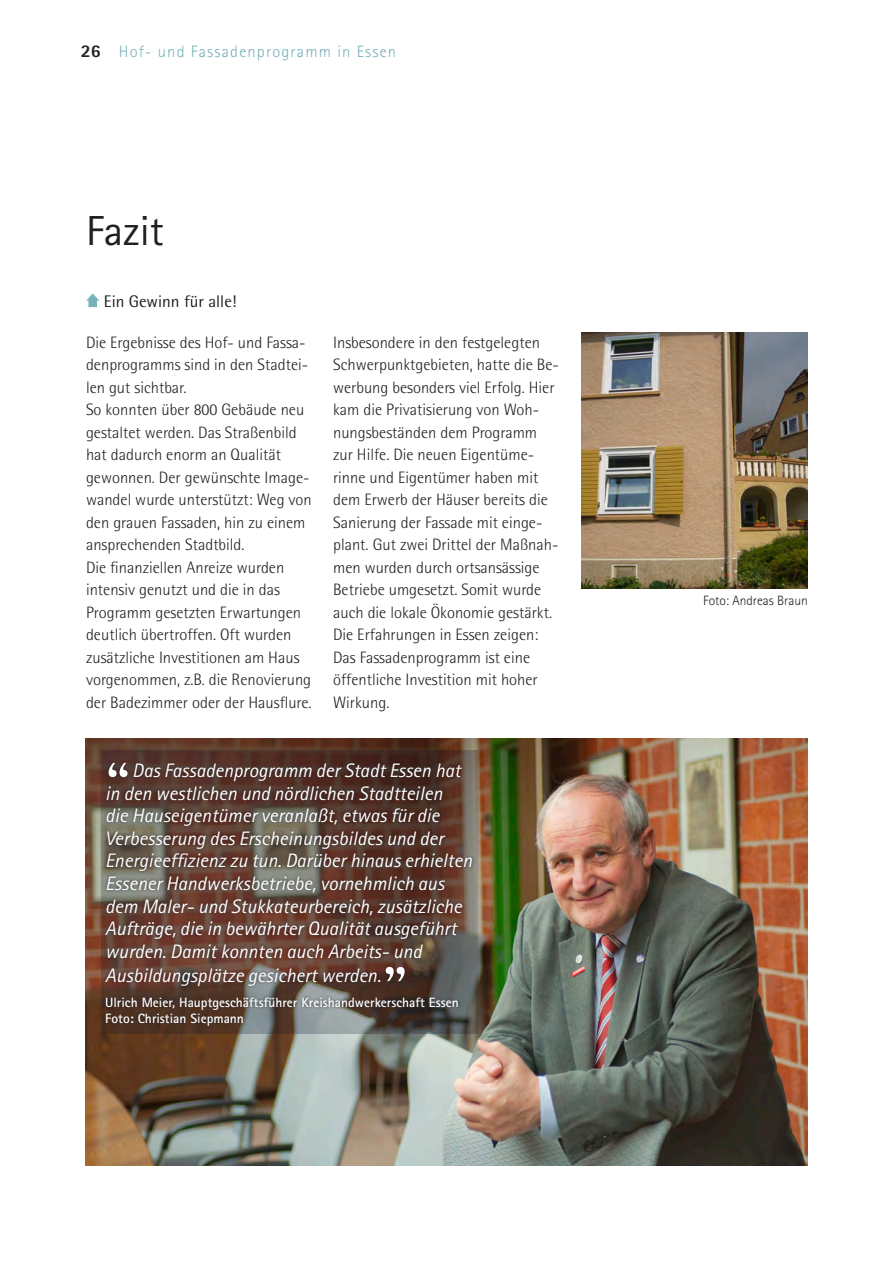
<style>
.page{position:relative;width:893px;height:1263px;background:#fff}
.page>*{position:absolute;margin:0;border:0;box-sizing:border-box;transform-origin:0 0}
.Statement{font:66px "Rotis Serif";color:#fff}
.Titel_01{font:42px "Rotis Sans Serif";letter-spacing:-.005em;color:#231f20}
.Statement-2{font:italic 19.5px/22.8px "Rotis Sans Serif";color:#fff}
.ZÜ_02{font:16.8px "Rotis Semi Sans";color:#231f20}
.Fließtext{font:300 16.5px/22.5px "Rotis Semi Sans";color:#231f20}
.t1{font:300 16.5px "Rotis Sans Serif";letter-spacing:.07em;color:#77b2bb}
.BU{font:700 13.5px/16.5px "Rotis Sans Serif";color:#fff}
.BU-2{font:300 13.5px "Rotis Sans Serif";color:#231f20}
.s1{font-weight:800;font-size:18px;color:#231f20}
</style>
<div class="page">
<img style="left:581px;top:332px;width:227px;height:256px">
<svg style="left:86px;top:294px;width:14px;height:13px"></svg>
<img style="left:85px;top:738px;width:723px;height:428px">
<svg style="left:101px;top:750px;width:377px;height:283px;background:#594239"></svg>
<p class="t1" style="left:81px;top:42px;width:317px"><span class="s1">26</span> Hof- und Fassadenprogramm in Essen</p>
<p class="Titel_01" style="left:86px;top:206px;width:79px">Fazit</p>
<p class="ZÜ_02" style="left:104px;top:292px;width:134px">Ein Gewinn für alle!</p>
<p class="Fließtext" style="left:86px;top:331px;width:224px">Die Ergebnisse des Hof- und Fassa&shy;denprogramms sind in den Stadtei&shy;len gut sichtbar.</p>
<p class="Fließtext" style="left:86px;top:398px;width:227px">So konnten über 800 Gebäude neu gestaltet werden. Das Straßenbild hat dadurch enorm an Qualität gewonnen. Der gewünschte Image&shy;wandel wurde unterstützt: Weg von den grauen Fassaden, hin zu einem ansprechenden Stadtbild.</p>
<p class="Fließtext" style="left:86px;top:556px;width:227px">Die finanziellen Anreize wurden intensiv genutzt und die in das Programm gesetzten Erwartungen deutlich übertroffen. Oft wurden zusätzliche Investitionen am Haus vorgenommen, z.B. die Renovierung der Badezimmer oder der Hausflure.</p>
<p class="Fließtext" style="left:333px;top:331px;width:227px">Insbesondere in den festgelegten Schwerpunktgebieten, hatte die Be&shy;werbung besonders viel Erfolg. Hier kam die Privatisierung von Woh&shy;nungsbeständen dem Programm zur Hilfe. Die neuen Eigentüme&shy;rinne und Eigentümer haben mit dem Erwerb der Häuser bereits die Sanierung der Fassade mit einge&shy;plant. Gut zwei Drittel der Maßnah&shy;men wurden durch ortsansässige Betriebe umgesetzt. Somit wurde auch die lokale Ökonomie gestärkt.</p>
<p class="Fließtext" style="left:333px;top:623px;width:207px">Die Erfahrungen in Essen zeigen:<br>Das Fassadenprogramm ist eine öffentliche Investition mit hoher<br>Wirkung.</p>
<p class="Statement" style="left:105px;top:748px;width:28px">“</p>
<p class="Statement-2" style="left:105px;top:760px;width:357px;text-indent:27px">Das Fassadenprogramm der Stadt Essen hat in den westlichen und nördlichen Stadtteilen die Hauseigentümer veranlaßt, etwas für die Verbesserung des Erscheinungsbildes und der</p>
<p class="Statement-2" style="left:105px;top:850px;width:368px">Energieeffizienz zu tun. Darüber hinaus erhielten Essener Handwerksbetriebe, vornehmlich aus dem Maler- und Stukkateurbereich, zusätzliche Aufträge, die in bewährter Qualität ausgeführt wurden. Damit konnten auch Arbeits- und Ausbildungsplätze gesichert werden.</p>
<p class="BU" style="left:105px;top:993px;width:355px">Ulrich Meier, Hauptgeschäftsführer Kreishandwerkerschaft Essen<br>Foto: Christian Siepmann</p>
<p class="Statement" style="left:381px;top:952px;width:28px">”</p>
<p class="BU-2" style="left:703px;top:593px;width:106px">Foto: Andreas Braun</p>
</div>
